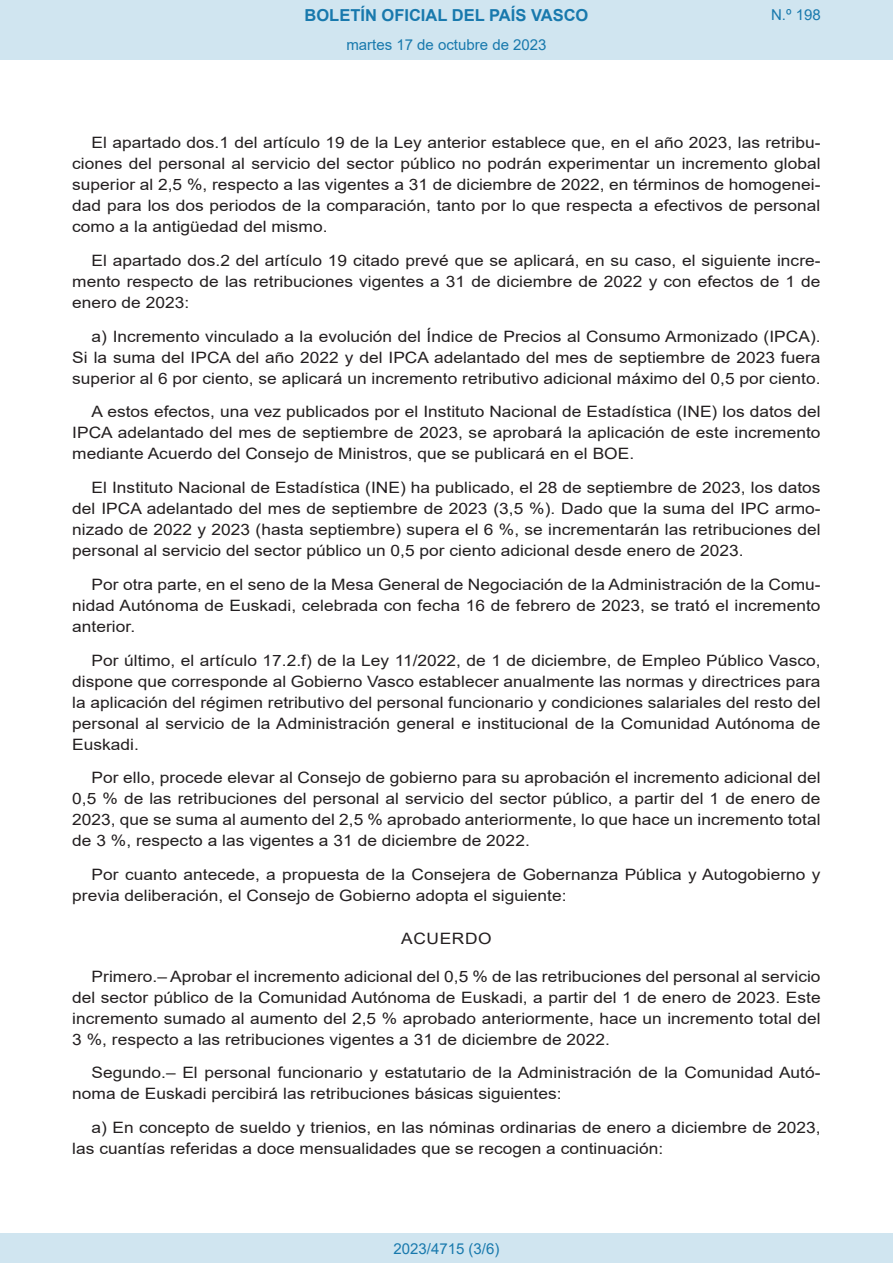
<style>
.page{position:relative;width:893px;height:1263px;background:#fff}
.page>*{position:absolute;margin:0;border:0;box-sizing:border-box;transform-origin:0 0}
.t1{font:700 16.5px "Arial";color:#1879ad}
.BOPVDetalle{font:15.6px/21px "Arial";color:#231f20;text-align:justify;scale:1.11 1}
.BOPVClave{font:15.6px "Arial";letter-spacing:.035em;color:#231f20;scale:1.11 1}
.Paginacion_Centro{font:15px "Arial";color:#1879ad}
</style>
<div class="page">
<div style="left:0;top:0;width:893px;height:60px;background:#d0e5f0"></div>
<div style="left:0;top:1233px;width:893px;height:30px;background:#d0e5f0"></div>
<p class="t1" style="left:305px;top:3px;width:285px">BOLETÍN OFICIAL DEL PAÍS VASCO</p>
<p class="Paginacion_Centro" style="left:346px;top:35px;width:202px">martes 17 de octubre de 2023</p>
<p class="Paginacion_Centro" style="left:771px;top:5px;width:51px">N.º 198</p>
<p class="BOPVDetalle" style="left:72px;top:132px;width:676px;text-indent:19px">El apartado dos.1 del artículo 19 de la Ley anterior establece que, en el año 2023, las retribu&shy;ciones del personal al servicio del sector público no podrán experimentar un incremento global superior al 2,5 %, respecto a las vigentes a 31 de diciembre de 2022, en términos de homogenei&shy;dad para los dos periodos de la comparación, tanto por lo que respecta a efectivos de personal como a la antigüedad del mismo.</p>
<p class="BOPVDetalle" style="left:72px;top:250px;width:676px;text-indent:19px">El apartado dos.2 del artículo 19 citado prevé que se aplicará, en su caso, el siguiente incre&shy;mento respecto de las retribuciones vigentes a 31 de diciembre de 2022 y con efectos de 1 de enero de 2023:</p>
<p class="BOPVDetalle" style="left:72px;top:326px;width:676px;text-indent:19px">a) Incremento vinculado a la evolución del Índice de Precios al Consumo Armonizado (IPCA).<br>Si la suma del IPCA del año 2022 y del IPCA adelantado del mes de septiembre de 2023 fuera superior al 6 por ciento, se aplicará un incremento retributivo adicional máximo del 0,5 por ciento.</p>
<p class="BOPVDetalle" style="left:72px;top:401px;width:676px;text-indent:19px">A estos efectos, una vez publicados por el Instituto Nacional de Estadística (INE) los datos del IPCA adelantado del mes de septiembre de 2023, se aprobará la aplicación de este incremento mediante Acuerdo del Consejo de Ministros, que se publicará en el BOE.</p>
<p class="BOPVDetalle" style="left:72px;top:477px;width:676px;text-indent:19px">El Instituto Nacional de Estadística (INE) ha publicado, el 28 de septiembre de 2023, los datos del IPCA adelantado del mes de septiembre de 2023 (3,5 %). Dado que la suma del IPC armo&shy;nizado de 2022 y 2023 (hasta septiembre) supera el 6 %, se incrementarán las retribuciones del personal al servicio del sector público un 0,5 por ciento adicional desde enero de 2023.</p>
<p class="BOPVDetalle" style="left:72px;top:574px;width:676px;text-indent:19px">Por otra parte, en el seno de la Mesa General de Negociación de la Administración de la Comu&shy;nidad Autónoma de Euskadi, celebrada con fecha 16 de febrero de 2023, se trató el incremento anterior.</p>
<p class="BOPVDetalle" style="left:72px;top:650px;width:676px;text-indent:19px">Por último, el artículo 17.2.f) de la Ley 11/2022, de 1 de diciembre, de Empleo Público Vasco, dispone que corresponde al Gobierno Vasco establecer anualmente las normas y directrices para la aplicación del régimen retributivo del personal funcionario y condiciones salariales del resto del personal al servicio de la Administración general e institucional de la Comunidad Autónoma de Euskadi.</p>
<p class="BOPVDetalle" style="left:72px;top:767px;width:676px;text-indent:19px">Por ello, procede elevar al Consejo de gobierno para su aprobación el incremento adicional del 0,5 % de las retribuciones del personal al servicio del sector público, a partir del 1 de enero de 2023, que se suma al aumento del 2,5 % aprobado anteriormente, lo que hace un incremento total de 3 %, respecto a las vigentes a 31 de diciembre de 2022.</p>
<p class="BOPVDetalle" style="left:72px;top:864px;width:676px;text-indent:19px">Por cuanto antecede, a propuesta de la Consejera de Gobernanza Pública y Autogobierno y previa deliberación, el Consejo de Gobierno adopta el siguiente:</p>
<p class="BOPVClave" style="left:401px;top:927px;width:83px">ACUERDO</p>
<p class="BOPVDetalle" style="left:72px;top:965px;width:676px;text-indent:19px">Primero.– Aprobar el incremento adicional del 0,5 % de las retribuciones del personal al servicio del sector público de la Comunidad Autónoma de Euskadi, a partir del 1 de enero de 2023. Este incremento sumado al aumento del 2,5 % aprobado anteriormente, hace un incremento total del 3 %, respecto a las retribuciones vigentes a 31 de diciembre de 2022.</p>
<p class="BOPVDetalle" style="left:72px;top:1062px;width:676px;text-indent:19px">Segundo.– El personal funcionario y estatutario de la Administración de la Comunidad Autó&shy;noma de Euskadi percibirá las retribuciones básicas siguientes:</p>
<p class="BOPVDetalle" style="left:72px;top:1117px;width:676px;text-indent:19px">a) En concepto de sueldo y trienios, en las nóminas ordinarias de enero a diciembre de 2023, las cuantías referidas a doce mensualidades que se recogen a continuación:</p>
<p class="Paginacion_Centro" style="left:393px;top:1238px;width:107px">2023/4715 (3/6)</p>
</div>
